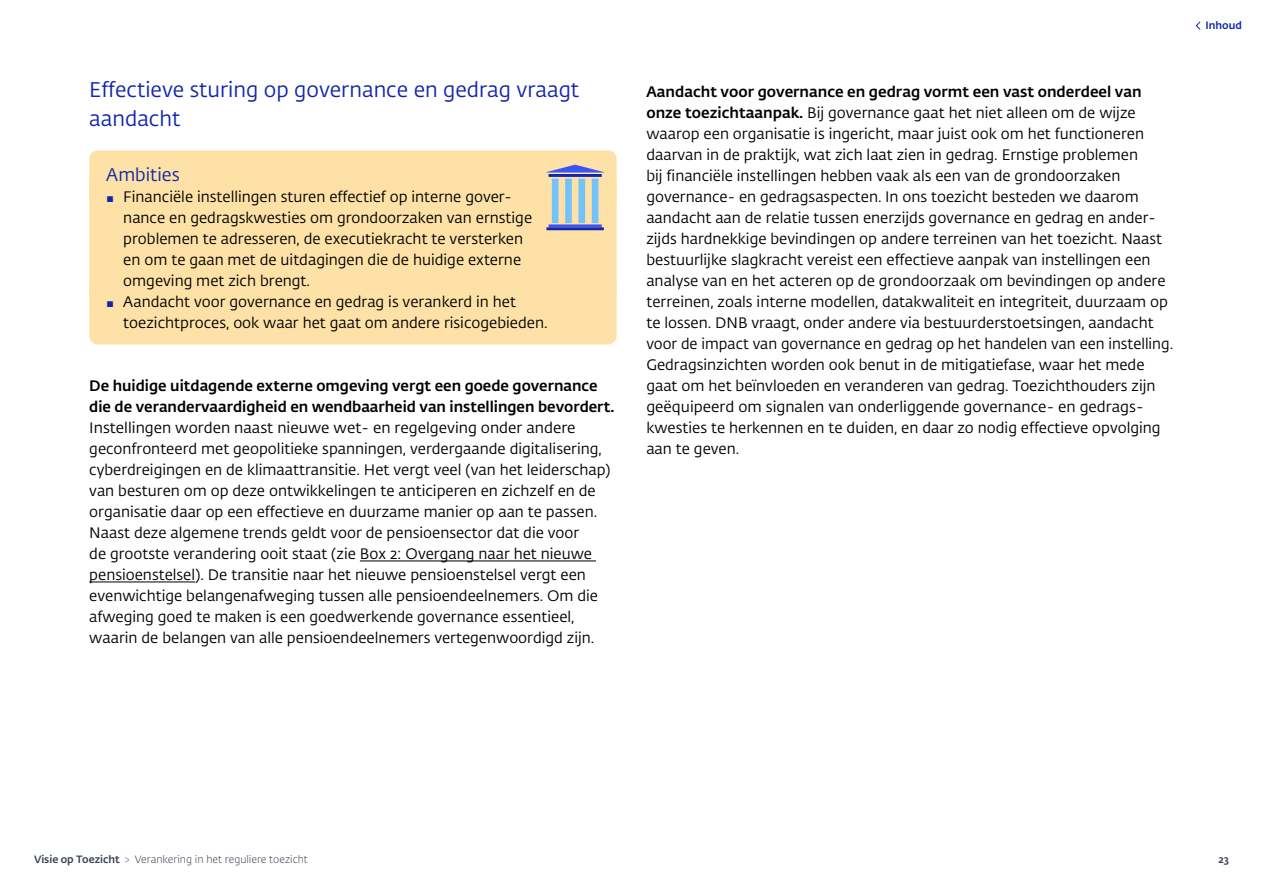
<style>
.page{position:relative;width:1263px;height:893px;background:#fff}
.page>*{position:absolute;margin:0;border:0;box-sizing:border-box;transform-origin:0 0}
.H3_Kop_2{font:21px/28.5px "DNB Fedra";color:#1226aa}
.H4_Kader_kop{font:18px "DNB Fedra";color:#1226aa}
.P_Broodtekst{font:15px/21px "DNB Fedra";color:#000}
.t1{font:300 10.5px "DNB Fedra";color:#3a4250}
.t2{font:500 10.5px "DNB Fedra";color:#3a4250}
.t3{font:500 10.5px "DNB Fedra";color:#1226aa}
.s1{font-size:10.5px;color:#1226aa}
.s2{font-weight:500}
</style>
<div class="page">
<svg style="left:1196px;top:21px;width:5px;height:9px"></svg>
<div style="left:89px;top:202px;width:528px;height:81px;background:#fde1a6"></div>
<div style="left:89px;top:283px;width:528px;height:61px;background:#fde1a6"></div>
<hr style="left:360px;top:561px;width:236px;height:1px;background:#000">
<hr style="left:89px;top:582px;width:106px;height:1px;background:#000">
<div style="left:89px;top:150px;width:528px;height:52px;background:#fde1a6"></div>
<div style="left:552px;top:179px;width:6px;height:44px;background:#73c2fa"></div>
<div style="left:565px;top:179px;width:7px;height:44px;background:#73c2fa"></div>
<div style="left:578px;top:179px;width:7px;height:44px;background:#73c2fa"></div>
<div style="left:592px;top:179px;width:6px;height:44px;background:#73c2fa"></div>
<hr style="left:548px;top:174px;width:54px;height:3px;background:#1226ab">
<hr style="left:548px;top:224px;width:54px;height:3px;background:#3b54f5">
<hr style="left:546px;top:227px;width:58px;height:3px;background:#1226ab">
<h3 class="H3_Kop_2" style="left:89px;top:76px;width:491px">Effectieve sturing op governance en gedrag vraagt aandacht</h3>
<h4 class="H4_Kader_kop" style="left:106px;top:164px;width:75px">Ambities</h4>
<p class="P_Broodtekst" style="left:123px;top:187px;width:410px;text-indent:-17px"><span class="s1">▪</span> Financiële instellingen sturen effectief op interne gover&shy;nance en gedragskwesties om grondoorzaken van ernstige problemen te adresseren, de executiekracht te versterken en om te gaan met de uitdagingen die de huidige externe omgeving met zich brengt.</p>
<p class="P_Broodtekst" style="left:123px;top:292px;width:426px;text-indent:-17px"><span class="s1">▪</span> Aandacht voor governance en gedrag is verankerd in het toezichtproces, ook waar het gaat om andere risicogebieden.</p>
<p class="P_Broodtekst" style="left:89px;top:376px;width:527px"><span class="s2">De huidige uitdagende externe omgeving vergt een goede governance die de verandervaardigheid en wendbaarheid van instellingen bevordert.<br></span>Instellingen worden naast nieuwe wet- en regelgeving onder andere geconfronteerd met geopolitieke spanningen, verdergaande digitalisering, cyberdreigingen en de klimaattransitie. Het vergt veel (van het leiderschap) van besturen om op deze ontwikkelingen te anticiperen en zichzelf en de organisatie daar op een effectieve en duurzame manier op aan te passen.<br>Naast deze algemene trends geldt voor de pensioensector dat die voor<br>de grootste verandering ooit staat (zie Box 2: Overgang naar het nieuwe pensioenstelsel). De transitie naar het nieuwe pensioenstelsel vergt een evenwichtige belangenafweging tussen alle pensioendeelnemers. Om die afweging goed te maken is een goedwerkende governance essentieel, waarin de belangen van alle pensioendeelnemers vertegenwoordigd zijn.</p>
<p class="P_Broodtekst" style="left:646px;top:82px;width:528px"><span class="s2">Aandacht voor governance en gedrag vormt een vast onderdeel van onze toezichtaanpak.</span> Bij governance gaat het niet alleen om de wijze waarop een organisatie is ingericht, maar juist ook om het functioneren daarvan in de praktijk, wat zich laat zien in gedrag. Ernstige problemen<br>bij financiële instellingen hebben vaak als een van de grondoorzaken governance- en gedragsaspecten. In ons toezicht besteden we daarom aandacht aan de relatie tussen enerzijds governance en gedrag en ander&shy;zijds hardnekkige bevindingen op andere terreinen van het toezicht. Naast bestuurlijke slagkracht vereist een effectieve aanpak van instellingen een analyse van en het acteren op de grondoorzaak om bevindingen op andere terreinen, zoals interne modellen, datakwaliteit en integriteit, duurzaam op te lossen. DNB vraagt, onder andere via bestuurderstoetsingen, aandacht voor de impact van governance en gedrag op het handelen van een instelling.<br>Gedragsinzichten worden ook benut in de mitigatiefase, waar het mede gaat om het beïnvloeden en veranderen van gedrag. Toezichthouders zijn geëquipeerd om signalen van onderliggende governance- en gedrags&shy;kwesties te herkennen en te duiden, en daar zo nodig effectieve opvolging aan te geven.</p>
<p class="t3" style="left:1205px;top:19px;width:38px">Inhoud</p>
<p class="t2" style="left:34px;top:853px;width:87px">Visie op Toezicht</p>
<p class="t1" style="left:135px;top:853px;width:175px">Verankering in het reguliere toezicht</p>
<p class="t2" style="left:1218px;top:853px;width:12px">23</p>
</div>
